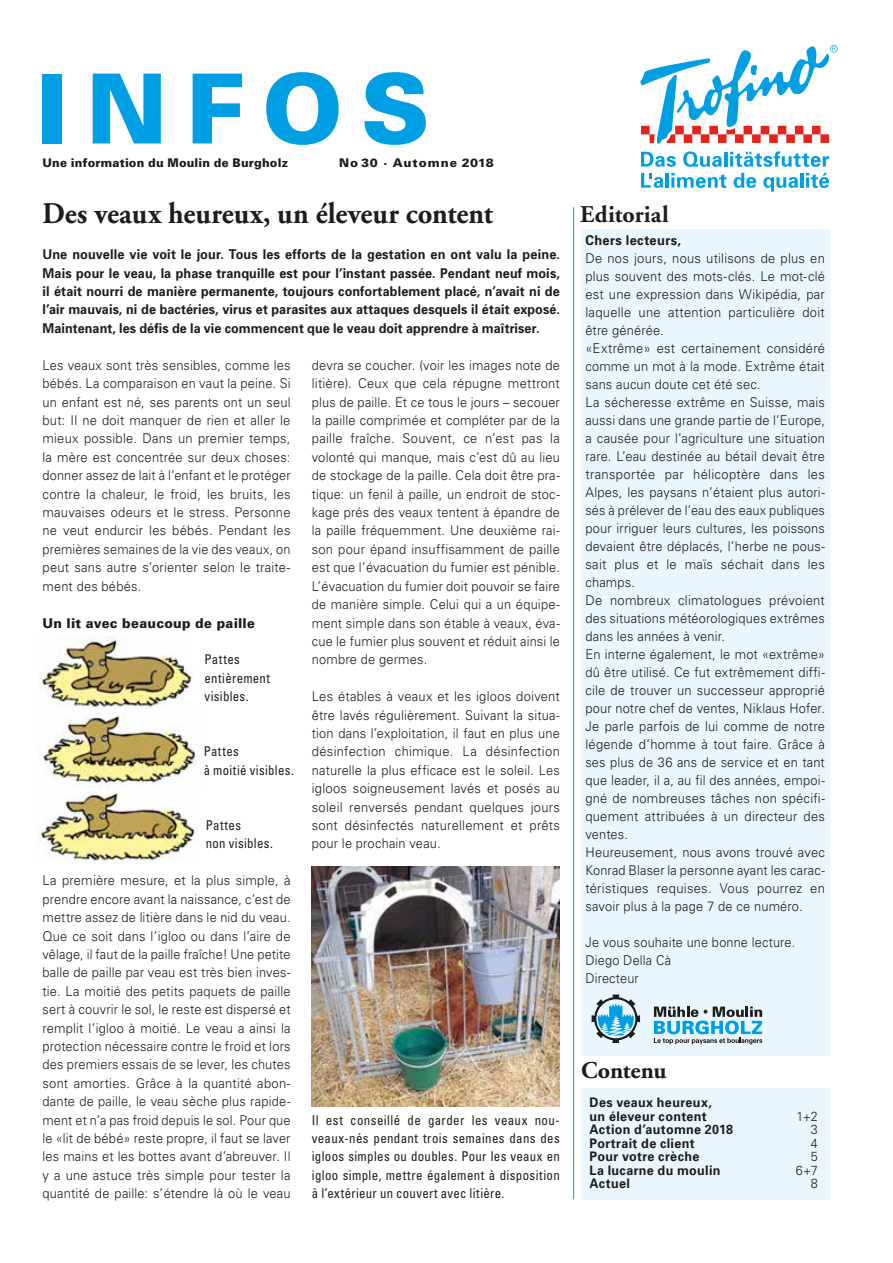
<style>
.page{position:relative;width:893px;height:1263px;background:#fff}
.page>*{position:absolute;margin:0;border:0;box-sizing:border-box;transform-origin:0 0}
.t1{font:900 96.75px "Univers";letter-spacing:.185em;color:#009fe3}
.t2{font:700 30px "Adobe Garamond Pro";color:#1d1d1b;scale:.95 1}
.t3{font:700 24px "Adobe Garamond";color:#1d1d1b}
.t4{font:300 13.5px/18px "Univers";letter-spacing:.015em;color:#1d1d1b;text-align:justify;scale:.96 1}
.t5{font:300 13.5px/18.5px "Univers";letter-spacing:.015em;color:#1d1d1b;text-align:justify;scale:.95 1}
.t6{font:700 13.5px/18.5px "Univers";letter-spacing:.01em;color:#1d1d1b;text-align:justify;scale:.94 1}
.t7{font:condensed 13.5px/18.5px "Univers";letter-spacing:.025em;color:#1d1d1b;text-align:justify;scale:.96 1}
.t8{font:condensed 13.5px/18.5px "Univers";letter-spacing:.025em;color:#1d1d1b;scale:.95 1}
.t9{font:300 13.5px/18px "Univers";letter-spacing:.015em;color:#1d1d1b;scale:.94 1}
.t10{font:900 13.5px "Univers";letter-spacing:.02em;color:#1d1d1b;scale:.95 1}
.t11{font:700 13.5px "Univers";letter-spacing:.035em;color:#1d1d1b;scale:.95 1}
.t12{font:700 13.2px/13.5px "Univers";letter-spacing:.03em;color:#1d1d1b;scale:.95 1}
.t13{font:300 13.2px "Univers";color:#1d1d1b;scale:.95 1}
.t14{font:900 12px "Univers";letter-spacing:.02em;color:#1d1d1b;scale:.95 1}
.t15{font:900 12px "Univers";letter-spacing:.075em;color:#1d1d1b}
</style>
<div class="page">
<div style="left:581px;top:230px;width:248px;height:826px;background:#eaf6fe"></div>
<hr style="left:573px;top:207px;width:1px;height:992px;background:#009fe3">
<div style="left:581px;top:1088px;width:248px;height:111px;background:#eaf6fe"></div>
<svg style="left:640px;top:45px;width:198px;height:99px"></svg>
<svg style="left:641px;top:152px;width:35px;height:15px"></svg>
<svg style="left:683px;top:151px;width:39px;height:16px"></svg>
<hr style="left:724px;top:152px;width:3px;height:15px;background:#009fe3">
<svg style="left:730px;top:151px;width:99px;height:16px"></svg>
<svg style="left:641px;top:173px;width:22px;height:15px"></svg>
<hr style="left:666px;top:173px;width:3px;height:15px;background:#009fe3">
<svg style="left:671px;top:173px;width:56px;height:15px"></svg>
<svg style="left:734px;top:173px;width:22px;height:15px"></svg>
<svg style="left:763px;top:177px;width:35px;height:15px"></svg>
<hr style="left:800px;top:173px;width:3px;height:15px;background:#009fe3">
<svg style="left:806px;top:173px;width:23px;height:15px"></svg>
<svg style="left:592px;top:995px;width:48px;height:48px"></svg>
<svg style="left:654px;top:1006px;width:108px;height:38px"></svg>
<img style="left:38px;top:636px;width:155px;height:73px">
<img style="left:38px;top:715px;width:160px;height:73px">
<img style="left:38px;top:789px;width:160px;height:74px">
<img style="left:312px;top:867px;width:248px;height:239px">
<h1 class="t1" style="left:35px;top:49px;width:396px">INFOS</h1>
<p class="t14" style="left:43px;top:155px;width:260px">Une information du Moulin de Burgholz</p>
<p class="t15" style="left:339px;top:155px;width:156px">No 30 · Automne 2018</p>
<h2 class="t2" style="left:43px;top:196px;width:476px">Des veaux heureux, un éleveur content</h2>
<p class="t6" style="left:43px;top:245px;width:552px">Une nouvelle vie voit le jour. Tous les efforts de la gestation en ont valu la peine.<br>Mais pour le veau, la phase tranquille est pour l’instant passée. Pendant neuf mois, il était nourri de manière permanente, toujours confortablement placé, n’avait ni de l’air mauvais, ni de bactéries, virus et parasites aux attaques desquels il était exposé.<br>Maintenant, les défis de la vie commencent que le veau doit apprendre à maîtriser.</p>
<p class="t5" style="left:312px;top:355px;width:263px">devra se coucher. (voir les images note de litière). Ceux que cela répugne mettront plus de paille. Et ce tous le jours – secouer la paille comprimée et compléter par de la paille fraîche. Souvent, ce n’est pas la volonté qui manque, mais c’est dû au lieu de stockage de la paille. Cela doit être pra&shy;tique: un fenil à paille, un endroit de stoc&shy;kage prés des veaux tentent à épandre de la paille fréquemment. Une deuxième rai&shy;son pour épand insuffisamment de paille est que l’évacuation du fumier est pénible.<br>L’évacuation du fumier doit pouvoir se faire de manière simple. Celui qui a un équipe&shy;ment simple dans son étable à veaux, éva&shy;cue le fumier plus souvent et réduit ainsi le nombre de germes.</p>
<p class="t4" style="left:312px;top:687px;width:260px;line-height:18.5px">Les étables à veaux et les igloos doivent être lavés régulièrement. Suivant la situa&shy;tion dans l’exploitation, il faut en plus une désinfection chimique. La désinfection naturelle la plus efficace est le soleil. Les igloos soigneusement lavés et posés au soleil renversés pendant quelques jours sont désinfectés naturellement et prêts pour le prochain veau.</p>
<p class="t5" style="left:43px;top:355px;width:263px">Les veaux sont très sensibles, comme les bébés. La comparaison en vaut la peine. Si un enfant est né, ses parents ont un seul but: Il ne doit manquer de rien et aller le mieux possible. Dans un premier temps, la mère est concentrée sur deux choses: donner assez de lait à l’enfant et le protéger contre la chaleur, le froid, les bruits, les mauvaises odeurs et le stress. Personne ne veut endurcir les bébés. Pendant les premières semaines de la vie des veaux, on peut sans autre s’orienter selon le traite&shy;ment des bébés.</p>
<p class="t10" style="left:43px;top:614px;width:225px">Un lit avec beaucoup de paille</p>
<p class="t8" style="left:205px;top:650px;width:71px">Pattes entièrement visibles.</p>
<p class="t8" style="left:204px;top:742px;width:96px">Pattes<br>à moitié visibles.</p>
<p class="t8" style="left:206px;top:816px;width:72px">Pattes<br>non visibles.</p>
<p class="t4" style="left:43px;top:871px;width:260px;line-height:18.5px">La première mesure, et la plus simple, à prendre encore avant la naissance, c’est de mettre assez de litière dans le nid du veau.<br>Que ce soit dans l’igloo ou dans l’aire de vêlage, il faut de la paille fraîche! Une petite balle de paille par veau est très bien inves&shy;tie. La moitié des petits paquets de paille sert à couvrir le sol, le reste est dispersé et remplit l’igloo à moitié. Le veau a ainsi la protection nécessaire contre le froid et lors des premiers essais de se lever, les chutes sont amorties. Grâce à la quantité abon&shy;dante de paille, le veau sèche plus rapide&shy;ment et n’a pas froid depuis le sol. Pour que le «lit de bébé» reste propre, il faut se laver les mains et les bottes avant d’abreuver. Il y a une astuce très simple pour tester la quantité de paille: s’étendre là où le veau</p>
<p class="t7" style="left:312px;top:1110px;width:260px">Il est conseillé de garder les veaux nou&shy;veaux-nés pendant trois semaines dans des igloos simples ou doubles. Pour les veaux en igloo simple, mettre également à disposition à l’extérieur un couvert avec litière.</p>
<h3 class="t3" style="left:580px;top:201px;width:90px">Editorial</h3>
<p class="t11" style="left:585px;top:231px;width:102px">Chers lecteurs,</p>
<p class="t4" style="left:585px;top:249px;width:251px;text-align:left">De nos jours, nous utilisons de plus en plus souvent des mots-clés. Le mot-clé est une expression dans Wikipédia, par laquelle une attention particulière doit être générée.<br>«Extrême» est certainement considéré comme un mot à la mode. Extrême était sans aucun doute cet été sec.<br>La sécheresse extrême en Suisse, mais aussi dans une grande partie de l’Europe, a causée pour l’agriculture une situation rare. L’eau destinée au bétail devait être transportée par hélicoptère dans les Alpes, les paysans n’étaient plus autori&shy;sés à prélever de l’eau des eaux publiques pour irriguer leurs cultures, les poissons devaient être déplacés, l’herbe ne pous&shy;sait plus et le maïs séchait dans les champs.<br>De nombreux climatologues prévoient des situations météorologiques extrêmes dans les années à venir.<br>En interne également, le mot «extrême» dû être utilisé. Ce fut extrêmement diffi&shy;cile de trouver un successeur approprié pour notre chef de ventes, Niklaus Hofer.<br>Je parle parfois de lui comme de notre légende d’homme à tout faire. Grâce à ses plus de 36 ans de service et en tant que leader, il a, au fil des années, empoi&shy;gné de nombreuses tâches non spécifi&shy;quement attribuées à un directeur des ventes.<br>Heureusement, nous avons trouvé avec Konrad Blaser la personne ayant les carac&shy;téristiques requises. Vous pourrez en savoir plus à la page 7 de ce numéro.</p>
<p class="t9" style="left:585px;top:933px;width:225px">Je vous souhaite une bonne lecture.<br>Diego Della Cà<br>Directeur</p>
<h3 class="t3" style="left:581px;top:1057px;width:87px">Contenu</h3>
<p class="t12" style="left:590px;top:1095px;width:130px">Des veaux heureux, un éleveur content</p>
<p class="t13" style="left:796px;top:1108px;width:24px">1+2</p>
<p class="t12" style="left:590px;top:1122px;width:152px">Action d’automne 2018</p>
<p class="t13" style="left:811px;top:1121px;width:9px">3</p>
<p class="t12" style="left:590px;top:1136px;width:112px">Portrait de client</p>
<p class="t13" style="left:811px;top:1135px;width:9px">4</p>
<p class="t12" style="left:590px;top:1149px;width:117px">Pour votre crèche</p>
<p class="t13" style="left:811px;top:1148px;width:9px">5</p>
<p class="t12" style="left:590px;top:1163px;width:139px">La lucarne du moulin</p>
<p class="t13" style="left:796px;top:1162px;width:24px">6+7</p>
<p class="t12" style="left:590px;top:1176px;width:44px">Actuel</p>
<p class="t13" style="left:811px;top:1175px;width:9px">8</p>
</div>
